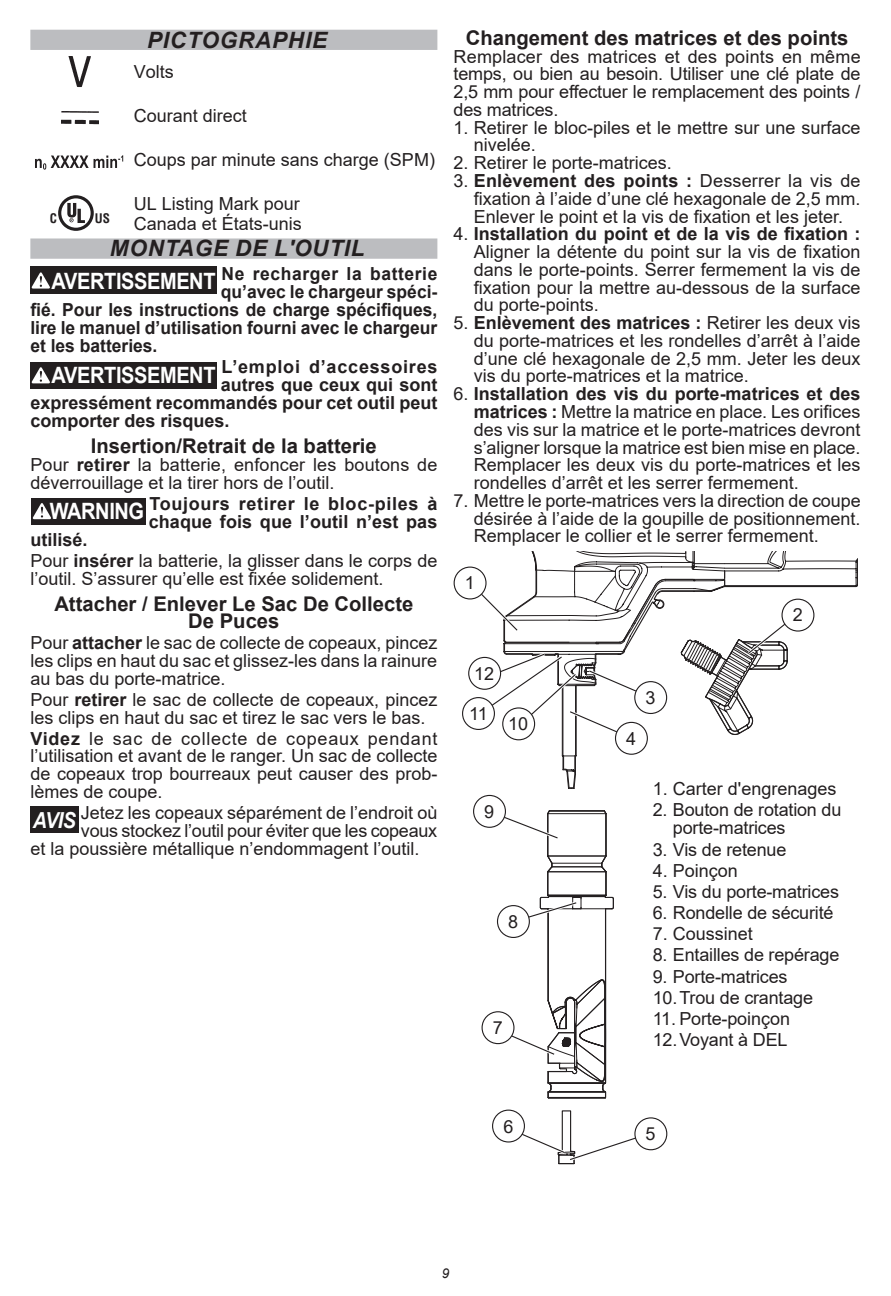
<style>
.page{position:relative;width:891px;height:1296px;background:#fff}
.page>*{position:absolute;margin:0;border:0;box-sizing:border-box;transform-origin:0 0}
.t1{font:700 22.5px "Arial";letter-spacing:-.02em;color:#fff;scale:.89 1}
.Reverse_Headings{font:italic 700 22.5px "Arial";letter-spacing:.035em;color:#231f20}
.t2{font:italic 700 22.05px "Arial";color:#fff;scale:.89 1}
.Paragraph{font:700 20.25px "Arial";color:#231f20}
.Hanging_indent{font:18px/17.8px "Arial";color:#231f20;text-align:justify}
.Warning{font:18px/17.8px "Arial";color:#231f20;text-align:justify}
.Body_text{font:18px/17.8px "Arial";color:#231f20}
.Warning-2{font:700 18px "Arial";color:#231f20}
.Warning-3{font:700 18px/18px "Arial";letter-spacing:.04em;color:#231f20}
.Warning-4{font:700 18px "Arial";letter-spacing:.035em;color:#231f20}
.Warning-5{font:700 18px "Arial";letter-spacing:.045em;color:#231f20}
.t3{font:italic 13.5px "Arial";color:#231f20}
.t4{font:700 condensed 12.83px "Helvetica";color:#231f20}
.s1{font-weight:700}
</style>
<div class="page">
<div style="left:30px;top:30px;width:407px;height:20px;background:#bcbdc0"></div>
<div style="left:30px;top:238px;width:407px;height:21px;background:#bcbdc0"></div>
<img style="left:68px;top:57px;width:23px;height:30px">
<img style="left:62px;top:111px;width:36px;height:14px">
<svg style="left:35px;top:155px;width:88px;height:15px"></svg>
<svg style="left:58px;top:195px;width:36px;height:36px"></svg>
<div style="left:30px;top:267px;width:187px;height:27px;background:#231f20"></div>
<svg style="left:32px;top:272px;width:18px;height:17px"></svg>
<div style="left:30px;top:362px;width:187px;height:27px;background:#231f20"></div>
<svg style="left:32px;top:367px;width:18px;height:16px"></svg>
<div style="left:31px;top:498px;width:114px;height:27px;background:#231f20"></div>
<svg style="left:33px;top:503px;width:18px;height:16px"></svg>
<div style="left:30px;top:807px;width:48px;height:26px;background:#231f20"></div>
<div style="left:454px;top:567px;width:33px;height:33px;border:1px solid #231f20;border-radius:50%"></div>
<div style="left:634px;top:1117px;width:33px;height:33px;border:1px solid #231f20;border-radius:50%"></div>
<svg style="left:514px;top:1110px;width:126px;height:55px"></svg>
<div style="left:493px;top:1110px;width:31px;height:32px;background:#fff;border-radius:50%"></div>
<div style="left:492px;top:1110px;width:33px;height:33px;border:1px solid #231f20;border-radius:50%"></div>
<div style="left:462px;top:697px;width:33px;height:33px;border:1px solid #231f20;border-radius:50%"></div>
<svg style="left:470px;top:552px;width:387px;height:547px"></svg>
<div style="left:469px;top:657px;width:32px;height:32px;background:#fff;border-radius:50%"></div>
<div style="left:468px;top:657px;width:33px;height:33px;border:1px solid #231f20;border-radius:50%"></div>
<p class="Reverse_Headings" style="left:147px;top:25px;width:181px">PICTOGRAPHIE</p>
<p class="Body_text" style="left:134px;top:63px;width:42px">Volts</p>
<p class="Body_text" style="left:134px;top:107px;width:115px">Courant direct</p>
<p class="Body_text" style="left:134px;top:151px;width:303px">Coups par minute sans charge (SPM)</p>
<p class="Body_text" style="left:134px;top:194px;width:170px;line-height:20.2px">UL Listing Mark pour<br>Canada et États-unis</p>
<p class="Reverse_Headings" style="left:110px;top:234px;width:256px">MONTAGE DE L'OUTIL</p>
<p class="t1" style="left:52px;top:266px;width:186px">AVERTISSEMENT</p>
<p class="Warning-4" style="left:221px;top:261px;width:217px">Ne recharger la batterie</p>
<p class="t4" style="left:50px;top:211px;width:9px">C</p>
<p class="t4" style="left:95px;top:210px;width:17px">US</p>
<p class="Warning-2" style="left:221px;top:279px;width:218px">qu’avec le chargeur spéci-</p>
<p class="Warning-2" style="left:30px;top:297px;width:409px">fié. Pour les instructions de charge spécifiques,</p>
<p class="Warning-2" style="left:30px;top:315px;width:409px">lire le manuel d’utilisation fourni avec le chargeur</p>
<p class="Warning-2" style="left:30px;top:333px;width:129px">et les batteries.</p>
<p class="t1" style="left:52px;top:360px;width:186px">AVERTISSEMENT</p>
<p class="Warning-5" style="left:222px;top:354px;width:217px">L’emploi d’accessoires</p>
<p class="Warning-2" style="left:221px;top:372px;width:218px">autres que ceux qui sont</p>
<p class="Warning-2" style="left:30px;top:390px;width:409px">expressément recommandés pour cet outil peut</p>
<p class="Warning-2" style="left:30px;top:408px;width:201px">comporter des risques.</p>
<p class="Paragraph" style="left:91px;top:432px;width:287px">Insertion/Retrait de la batterie</p>
<p class="Body_text" style="left:30px;top:456px;width:409px">Pour <span class="s1">retirer</span> la batterie, enfoncer les boutons de déverrouillage et la tirer hors de l’outil.</p>
<p class="t1" style="left:50px;top:496px;width:108px">WARNING</p>
<p class="Warning-3" style="left:149px;top:495px;width:290px">Toujours retirer le bloc-piles à chaque fois que l’outil n’est pas</p>
<p class="Warning-2" style="left:30px;top:527px;width:59px">utilisé.</p>
<p class="Body_text" style="left:30px;top:552px;width:408px">Pour <span class="s1">insérer</span> la batterie, la glisser dans le corps de l’outil. S’assurer qu’elle est fixée solidement.</p>
<p class="Paragraph" style="left:54px;top:589px;width:361px">Attacher / Enlever Le Sac De Collecte</p>
<p class="Paragraph" style="left:188px;top:607px;width:93px">De Puces</p>
<p class="Warning" style="left:30px;top:634px;width:408px">Pour <span class="s1">attacher</span> le sac de collecte de copeaux, pincez les clips en haut du sac et glissez-les dans la rainure au bas du porte-matrice.</p>
<p class="Warning" style="left:30px;top:691px;width:409px">Pour <span class="s1">retirer</span> le sac de collecte de copeaux, pincez les clips en haut du sac et tirez le sac vers le bas.</p>
<p class="Warning" style="left:30px;top:729px;width:409px"><span class="s1">Videz</span> le sac de collecte de copeaux pendant l’utilisation et avant de le ranger. Un sac de collecte de copeaux trop bourreaux peut causer des prob&shy;lèmes de coupe.</p>
<p class="t2" style="left:33px;top:805px;width:50px">AVIS</p>
<p class="Warning" style="left:81px;top:804px;width:358px">Jetez les copeaux séparément de l’endroit où</p>
<p class="Warning" style="left:81px;top:821px;width:358px">vous stockez l’outil pour éviter que les copeaux</p>
<p class="Warning" style="left:30px;top:839px;width:391px">et la poussière métallique n’endommagent l’outil.</p>
<p class="Paragraph" style="left:466px;top:23px;width:384px">Changement des matrices et des points</p>
<p class="Body_text" style="left:454px;top:47px;width:409px;text-align:justify">Remplacer des matrices et des points en même temps, ou bien au besoin. Utiliser une clé plate de 2,5 mm pour effectuer le remplacement des points / des matrices.</p>
<p class="Hanging_indent" style="left:474px;top:118px;width:388px;text-indent:-20px">1. Retirer le bloc-piles et le mettre sur une surface nivelée.</p>
<p class="Hanging_indent" style="left:454px;top:154px;width:220px">2. Retirer le porte-matrices.</p>
<p class="Hanging_indent" style="left:474px;top:172px;width:388px;text-indent:-20px">3. <span class="s1">Enlèvement des points :</span> Desserrer la vis de fixation à l’aide d’une clé hexagonale de 2,5 mm.<br>Enlever le point et la vis de fixation et les jeter.</p>
<p class="Hanging_indent" style="left:474px;top:225px;width:388px;text-indent:-20px">4. <span class="s1">Installation du point et de la vis de fixation :<br></span>Aligner la détente du point sur la vis de fixation dans le porte-points. Serrer fermement la vis de fixation pour la mettre au-dessous de la surface du porte-points.</p>
<p class="Hanging_indent" style="left:474px;top:314px;width:388px;text-indent:-20px">5. <span class="s1">Enlèvement des matrices :</span> Retirer les deux vis du porte-matrices et les rondelles d’arrêt à l’aide d’une clé hexagonale de 2,5 mm. Jeter les deux vis du porte-matrices et la matrice.</p>
<p class="Hanging_indent" style="left:474px;top:385px;width:388px;text-indent:-20px">6. <span class="s1">Installation des vis du porte-matrices et des matrices :</span> Mettre la matrice en place. Les orifices des vis sur la matrice et le porte-matrices devront s’aligner lorsque la matrice est bien mise en place.<br>Remplacer les deux vis du porte-matrices et les rondelles d’arrêt et les serrer fermement.</p>
<p class="Hanging_indent" style="left:474px;top:492px;width:388px;text-indent:-20px">7. Mettre le porte-matrices vers la direction de coupe désirée à l’aide de la goupille de positionnement.<br>Remplacer le collier et le serrer fermement.</p>
<p class="Hanging_indent" style="left:465px;top:574px;width:12px">1</p>
<p class="Hanging_indent" style="left:793px;top:606px;width:12px">2</p>
<p class="Hanging_indent" style="left:474px;top:664px;width:22px">12</p>
<p class="Hanging_indent" style="left:469px;top:705px;width:20px">11</p>
<p class="Hanging_indent" style="left:508px;top:715px;width:22px">10</p>
<p class="Hanging_indent" style="left:484px;top:802px;width:12px">9</p>
<p class="Hanging_indent" style="left:508px;top:913px;width:12px">8</p>
<p class="Hanging_indent" style="left:493px;top:1019px;width:12px">7</p>
<p class="Hanging_indent" style="left:645px;top:689px;width:12px">3</p>
<p class="Hanging_indent" style="left:626px;top:729px;width:12px">4</p>
<p class="Hanging_indent" style="left:653px;top:780px;width:185px">1. Carter d'engrenages</p>
<p class="Hanging_indent" style="left:673px;top:801px;width:170px;text-indent:-20px">2. Bouton de rotation du porte-matrices</p>
<p class="Hanging_indent" style="left:653px;top:840px;width:135px">3. Vis de retenue</p>
<p class="Hanging_indent" style="left:653px;top:861px;width:87px">4. Poinçon</p>
<p class="Hanging_indent" style="left:653px;top:882px;width:188px">5. Vis du porte-matrices</p>
<p class="Hanging_indent" style="left:653px;top:904px;width:182px">6. Rondelle de sécurité</p>
<p class="Hanging_indent" style="left:653px;top:925px;width:102px">7. Coussinet</p>
<p class="Hanging_indent" style="left:653px;top:946px;width:188px">8. Entailles de repérage</p>
<p class="Hanging_indent" style="left:653px;top:967px;width:136px">9. Porte-matrices</p>
<p class="Hanging_indent" style="left:653px;top:988px;width:162px">10.Trou de crantage</p>
<p class="Hanging_indent" style="left:653px;top:1010px;width:139px">11. Porte-poinçon</p>
<p class="Hanging_indent" style="left:653px;top:1031px;width:136px">12.Voyant à DEL</p>
<p class="Hanging_indent" style="left:503px;top:1117px;width:12px">6</p>
<p class="Hanging_indent" style="left:646px;top:1125px;width:12px">5</p>
<p class="t3" style="left:442px;top:1265px;width:9px">9</p>
</div>
